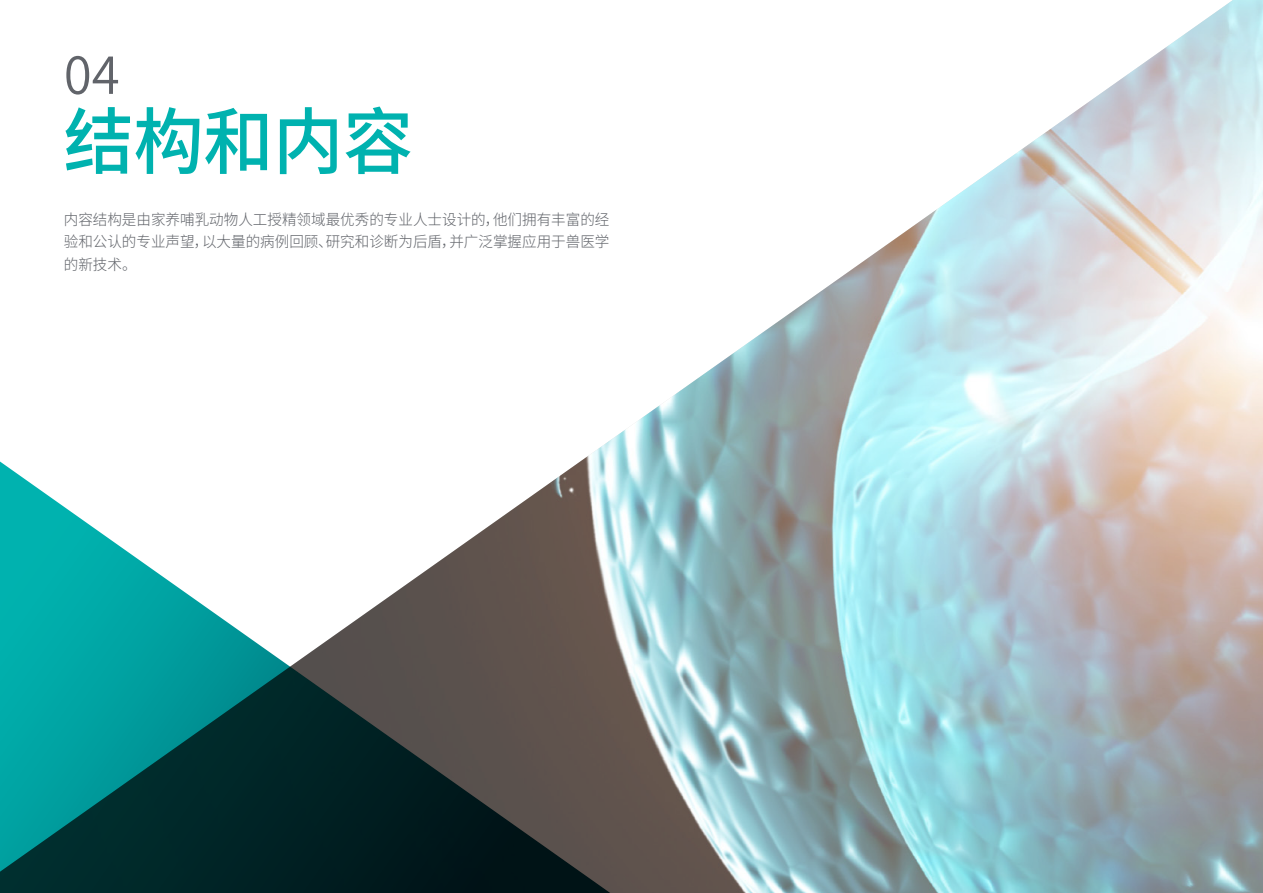
<style>
.page{position:relative;width:1263px;height:893px;background:#fff}
.page>*{position:absolute;margin:0;border:0;box-sizing:border-box;transform-origin:0 0}
.t1{font:500 72px "Source Han Sans CN";color:#00b2af}
.t2{font:52.5px "Source Han Sans CN";color:#61646a}
.t3{font:300 15px/22.5px "Source Han Sans CN";color:#61646a;text-align:justify}
</style>
<div class="page">
<img style="left:602px;top:0;width:661px;height:893px">
<svg style="left:0;top:446px;width:640px;height:447px"></svg>
<h2 class="t2" style="left:64px;top:45px;width:57px">04</h2>
<h1 class="t1" style="left:64px;top:101px;width:351px">结构和内容</h1>
<p class="t3" style="left:64px;top:208px;width:547px">内容结构是由家养哺乳动物人工授精领域最优秀的专业人士设计的，他们拥有丰富的经验和公认的专业声望，以大量的病例回顾、研究和诊断为后盾，并广泛掌握应用于兽医学的新技术。</p>
</div>
